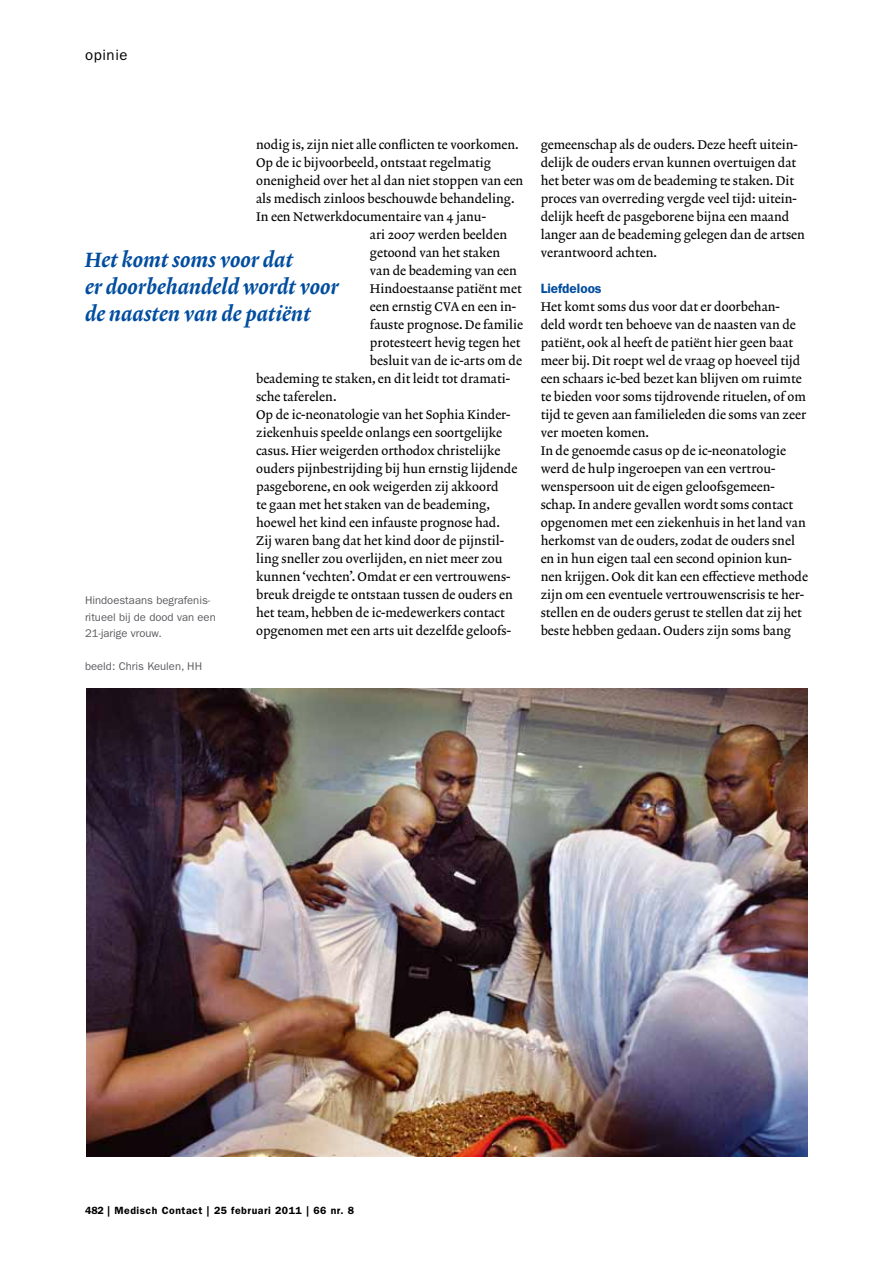
<style>
.page{position:relative;width:893px;height:1263px;background:#fff}
.page>*{position:absolute;margin:0;border:0;box-sizing:border-box;transform-origin:0 0}
.t1{font:21px/27px "Lexicon No 2 Italic D";color:#004d9f}
.t2{font:15px "ITC Franklin Gothic Std";letter-spacing:.04em;color:#000}
.t3{font:600 13.5px "ITC Franklin Gothic Std";color:#004d9f}
.t4{font:12.75px/18px "Lexicon No 2 Roman A";color:#000}
.t5{font:11.25px/16.5px "ITC Franklin Gothic Std";color:#5c5b60}
.t6{font:600 10.5px "ITC Franklin Gothic Std";letter-spacing:.05em;color:#000}
</style>
<div class="page">
<img style="left:86px;top:688px;width:722px;height:468px">
<p class="t2" style="left:85px;top:46px;width:44px">opinie</p>
<p class="t4" style="left:256px;top:136px;width:264px">nodig is, zijn niet alle conflicten te voorkomen.</p>
<p class="t4" style="left:256px;top:154px;width:236px">Op de ic bijvoorbeeld, ontstaat regelmatig</p>
<p class="t4" style="left:256px;top:172px;width:269px">onenigheid over het al dan niet stoppen van een</p>
<p class="t4" style="left:256px;top:190px;width:260px">als medisch zinloos beschouwde behandeling.</p>
<p class="t4" style="left:256px;top:208px;width:231px">In een Netwerkdocumentaire van 4 janu-</p>
<p class="t4" style="left:370px;top:226px;width:139px">ari 2007 werden beelden</p>
<p class="t4" style="left:370px;top:244px;width:132px">getoond van het staken</p>
<p class="t4" style="left:370px;top:262px;width:148px">van de beademing van een</p>
<p class="t4" style="left:370px;top:280px;width:153px">Hindoestaanse patiënt met</p>
<p class="t4" style="left:370px;top:298px;width:148px">een ernstig CVA en een in-</p>
<p class="t4" style="left:370px;top:316px;width:155px">fauste prognose. De familie</p>
<p class="t4" style="left:370px;top:334px;width:152px">protesteert hevig tegen het</p>
<p class="t4" style="left:370px;top:352px;width:154px">besluit van de ic-arts om de</p>
<p class="t4" style="left:256px;top:370px;width:255px">beademing te staken, en dit leidt tot dramati-</p>
<p class="t4" style="left:256px;top:388px;width:82px">sche taferelen.</p>
<p class="t4" style="left:256px;top:406px;width:256px">Op de ic-neonatologie van het Sophia Kinder-</p>
<p class="t4" style="left:256px;top:424px;width:247px">ziekenhuis speelde onlangs een soortgelijke</p>
<p class="t4" style="left:256px;top:442px;width:246px">casus. Hier weigerden orthodox christelijke</p>
<p class="t4" style="left:256px;top:460px;width:263px">ouders pijnbestrijding bij hun ernstig lijdende</p>
<p class="t4" style="left:256px;top:478px;width:244px">pasgeborene, en ook weigerden zij akkoord</p>
<p class="t4" style="left:256px;top:496px;width:235px">te gaan met het staken van de beademing,</p>
<p class="t4" style="left:256px;top:514px;width:245px">hoewel het kind een infauste prognose had.</p>
<p class="t4" style="left:256px;top:532px;width:249px">Zij waren bang dat het kind door de pijnstil-</p>
<p class="t4" style="left:256px;top:550px;width:248px">ling sneller zou overlijden, en niet meer zou</p>
<p class="t4" style="left:256px;top:568px;width:256px">kunnen ‘vechten’. Omdat er een vertrouwens-</p>
<p class="t4" style="left:256px;top:586px;width:258px">breuk dreigde te ontstaan tussen de ouders en</p>
<p class="t4" style="left:256px;top:604px;width:250px">het team, hebben de ic-medewerkers contact</p>
<p class="t4" style="left:256px;top:622px;width:256px">opgenomen met een arts uit dezelfde geloofs-</p>
<h1 class="t1" style="left:85px;top:248px;width:255px">Het komt soms voor dat<br>er doorbehandeld wordt voor de naasten van de patiënt</h1>
<p class="t5" style="left:85px;top:592px;width:132px">Hindoestaans begrafenis&shy;ritueel bij de dood van een<br>21-jarige vrouw.</p>
<p class="t5" style="left:85px;top:658px;width:119px">beeld: Chris Keulen, HH</p>
<p class="t4" style="left:541px;top:136px;width:266px">gemeenschap als de ouders. Deze heeft uitein&shy;delijk de ouders ervan kunnen overtuigen dat het beter was om de beademing te staken. Dit proces van overreding vergde veel tijd: uitein&shy;delijk heeft de pasgeborene bijna een maand langer aan de beademing gelegen dan de artsen verantwoord achten.</p>
<p class="t3" style="left:541px;top:280px;width:63px">Liefdeloos</p>
<p class="t4" style="left:541px;top:298px;width:269px">Het komt soms dus voor dat er doorbehan-<br>deld wordt ten behoeve van de naasten van de patiënt, ook al heeft de patiënt hier geen baat meer bij. Dit roept wel de vraag op hoeveel tijd een schaars ic-bed bezet kan blijven om ruimte te bieden voor soms tijdrovende rituelen, of om tijd te geven aan familieleden die soms van zeer ver moeten komen.<br>In de genoemde casus op de ic-neonatologie werd de hulp ingeroepen van een vertrou&shy;wenspersoon uit de eigen geloofsgemeen&shy;schap. In andere gevallen wordt soms contact opgenomen met een ziekenhuis in het land van herkomst van de ouders, zodat de ouders snel en in hun eigen taal een second opinion kun&shy;nen krijgen. Ook dit kan een effectieve methode zijn om een eventuele vertrouwenscrisis te her&shy;stellen en de ouders gerust te stellen dat zij het beste hebben gedaan. Ouders zijn soms bang</p>
<p class="t6" style="left:85px;top:1204px;width:271px">482 | Medisch Contact | 25 februari 2011 | 66 nr. 8</p>
</div>
